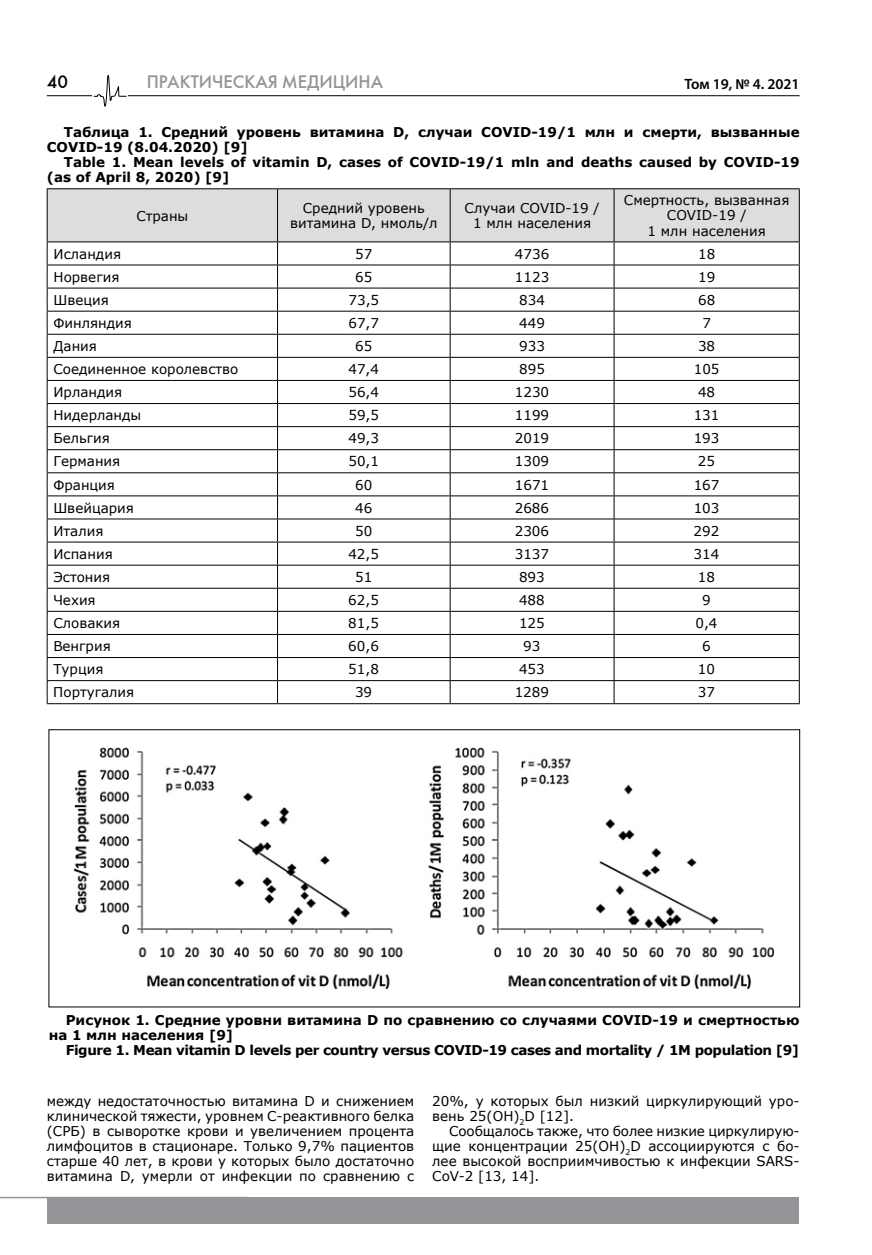
<style>
.page{position:relative;width:872px;height:1255px;background:#fff}
.page>*{position:absolute;margin:0;border:0;box-sizing:border-box;transform-origin:0 0}
.t1{font:18px "Futuris C";color:#939598}
.t2{font:18px "Futuris C";color:#000}
.t3{font:600 15px "Myriad Pro";color:#000}
.t4{font:13.5px/15px "Verdana";color:#000;text-align:center}
.t5{font:700 13.5px/15px "Verdana";color:#000}
.t6{font:700 13.5px "Verdana";letter-spacing:-.03em;color:#000}
</style>
<div class="page">
<hr style="left:47px;top:95px;width:752px;height:1px;background:#000">
<div style="left:47px;top:1196px;width:751px;height:27px;background:#939598"></div>
<hr style="left:0;top:1196px;width:248px;height:2px;background:#939598">
<div style="left:93px;top:74px;width:35px;height:33px;background:#fff"></div>
<svg style="left:93px;top:74px;width:34px;height:33px"></svg>
<hr style="left:47px;top:188px;width:230px;height:1px;background:#000">
<hr style="left:277px;top:188px;width:173px;height:1px;background:#000">
<hr style="left:450px;top:188px;width:164px;height:1px;background:#000">
<hr style="left:614px;top:188px;width:185px;height:1px;background:#000">
<hr style="left:47px;top:703px;width:230px;height:1px;background:#000">
<hr style="left:277px;top:703px;width:173px;height:1px;background:#000">
<hr style="left:450px;top:703px;width:164px;height:1px;background:#000">
<hr style="left:614px;top:703px;width:185px;height:1px;background:#000">
<svg style="left:47px;top:189px;width:753px;height:514px"></svg>
<img style="left:74px;top:747px;width:701px;height:242px">
<h1 class="t2" style="left:47px;top:71px;width:23px">40</h1>
<h1 class="t1" style="left:147px;top:71px;width:238px">ПРАКТИЧЕСКАЯ МЕДИЦИНА</h1>
<p class="t3" style="left:684px;top:75px;width:117px">Том 19, № 4. 2021</p>
<p class="t5" style="left:47px;top:125px;width:754px;text-indent:17px">Таблица 1. Средний уровень витамина D, случаи COVID-19/1 млн и смерти, вызванные<br>COVID-19 (8.04.2020) [9]</p>
<p class="t5" style="left:47px;top:155px;width:754px;text-indent:17px">Table 1. Mean levels of vitamin D, cases of COVID-19/1 mln and deaths caused by COVID-19 (as of April 8, 2020) [9]</p>
<p class="t4" style="left:136px;top:208px;width:53px">Страны</p>
<p class="t4" style="left:290px;top:200px;width:149px">Средний уровень витамина D, нмоль/л</p>
<p class="t4" style="left:464px;top:200px;width:137px">Случаи COVID-19 /<br>1 млн населения</p>
<p class="t4" style="left:624px;top:193px;width:167px">Смертность, вызванная<br>COVID-19 /<br>1 млн населения</p>
<p class="t4" style="left:54px;top:246px;width:69px">Исландия</p>
<p class="t4" style="left:355px;top:246px;width:19px">57</p>
<p class="t4" style="left:515px;top:246px;width:36px">4736</p>
<p class="t4" style="left:698px;top:246px;width:19px">18</p>
<p class="t4" style="left:54px;top:269px;width:67px">Норвегия</p>
<p class="t4" style="left:355px;top:269px;width:19px">65</p>
<p class="t4" style="left:515px;top:269px;width:36px">1123</p>
<p class="t4" style="left:698px;top:269px;width:19px">19</p>
<p class="t4" style="left:53px;top:292px;width:57px">Швеция</p>
<p class="t4" style="left:348px;top:292px;width:32px">73,5</p>
<p class="t4" style="left:519px;top:292px;width:27px">834</p>
<p class="t4" style="left:698px;top:292px;width:19px">68</p>
<p class="t4" style="left:53px;top:315px;width:80px">Финляндия</p>
<p class="t4" style="left:348px;top:315px;width:32px">67,7</p>
<p class="t4" style="left:519px;top:315px;width:27px">449</p>
<p class="t4" style="left:702px;top:315px;width:10px">7</p>
<p class="t4" style="left:53px;top:338px;width:45px">Дания</p>
<p class="t4" style="left:355px;top:338px;width:19px">65</p>
<p class="t4" style="left:519px;top:338px;width:27px">933</p>
<p class="t4" style="left:698px;top:338px;width:19px">38</p>
<p class="t4" style="left:53px;top:361px;width:186px">Соединенное королевство</p>
<p class="t4" style="left:348px;top:361px;width:32px">47,4</p>
<p class="t4" style="left:519px;top:361px;width:27px">895</p>
<p class="t4" style="left:693px;top:361px;width:27px">105</p>
<p class="t4" style="left:53px;top:384px;width:70px">Ирландия</p>
<p class="t4" style="left:348px;top:384px;width:32px">56,4</p>
<p class="t4" style="left:515px;top:384px;width:36px">1230</p>
<p class="t4" style="left:698px;top:384px;width:19px">48</p>
<p class="t4" style="left:53px;top:408px;width:89px">Нидерланды</p>
<p class="t4" style="left:348px;top:408px;width:32px">59,5</p>
<p class="t4" style="left:515px;top:408px;width:36px">1199</p>
<p class="t4" style="left:693px;top:408px;width:27px">131</p>
<p class="t4" style="left:53px;top:431px;width:58px">Бельгия</p>
<p class="t4" style="left:348px;top:431px;width:32px">49,3</p>
<p class="t4" style="left:515px;top:431px;width:36px">2019</p>
<p class="t4" style="left:693px;top:431px;width:27px">193</p>
<p class="t4" style="left:53px;top:454px;width:68px">Германия</p>
<p class="t4" style="left:348px;top:454px;width:32px">50,1</p>
<p class="t4" style="left:515px;top:454px;width:36px">1309</p>
<p class="t4" style="left:698px;top:454px;width:19px">25</p>
<p class="t4" style="left:53px;top:477px;width:63px">Франция</p>
<p class="t4" style="left:355px;top:477px;width:19px">60</p>
<p class="t4" style="left:515px;top:477px;width:36px">1671</p>
<p class="t4" style="left:693px;top:477px;width:27px">167</p>
<p class="t4" style="left:53px;top:500px;width:82px">Швейцария</p>
<p class="t4" style="left:355px;top:500px;width:19px">46</p>
<p class="t4" style="left:515px;top:500px;width:36px">2686</p>
<p class="t4" style="left:693px;top:500px;width:27px">103</p>
<p class="t4" style="left:53px;top:523px;width:52px">Италия</p>
<p class="t4" style="left:355px;top:523px;width:19px">50</p>
<p class="t4" style="left:515px;top:523px;width:36px">2306</p>
<p class="t4" style="left:693px;top:523px;width:27px">292</p>
<p class="t4" style="left:53px;top:546px;width:61px">Испания</p>
<p class="t4" style="left:348px;top:546px;width:32px">42,5</p>
<p class="t4" style="left:515px;top:546px;width:36px">3137</p>
<p class="t4" style="left:693px;top:546px;width:27px">314</p>
<p class="t4" style="left:53px;top:569px;width:58px">Эстония</p>
<p class="t4" style="left:355px;top:569px;width:19px">51</p>
<p class="t4" style="left:519px;top:569px;width:27px">893</p>
<p class="t4" style="left:698px;top:569px;width:19px">18</p>
<p class="t4" style="left:53px;top:592px;width:44px">Чехия</p>
<p class="t4" style="left:348px;top:592px;width:32px">62,5</p>
<p class="t4" style="left:519px;top:592px;width:27px">488</p>
<p class="t4" style="left:702px;top:592px;width:10px">9</p>
<p class="t4" style="left:53px;top:615px;width:68px">Словакия</p>
<p class="t4" style="left:348px;top:615px;width:32px">81,5</p>
<p class="t4" style="left:519px;top:615px;width:27px">125</p>
<p class="t4" style="left:695px;top:615px;width:24px">0,4</p>
<p class="t4" style="left:53px;top:638px;width:59px">Венгрия</p>
<p class="t4" style="left:348px;top:638px;width:32px">60,6</p>
<p class="t4" style="left:523px;top:638px;width:19px">93</p>
<p class="t4" style="left:702px;top:638px;width:10px">6</p>
<p class="t4" style="left:53px;top:661px;width:52px">Турция</p>
<p class="t4" style="left:348px;top:661px;width:32px">51,8</p>
<p class="t4" style="left:519px;top:661px;width:27px">453</p>
<p class="t4" style="left:698px;top:661px;width:19px">10</p>
<p class="t4" style="left:53px;top:685px;width:83px">Португалия</p>
<p class="t4" style="left:355px;top:685px;width:19px">39</p>
<p class="t4" style="left:515px;top:685px;width:36px">1289</p>
<p class="t4" style="left:698px;top:685px;width:19px">37</p>
<p class="t5" style="left:49px;top:1012px;width:752px;text-indent:17px">Рисунок 1. Средние уровни витамина D по сравнению со случаями COVID-19 и смертностью на 1 млн населения [9]</p>
<p class="t6" style="left:66px;top:1040px;width:735px">Figure 1. Mean vitamin D levels per country versus COVID-19 cases and mortality / 1M population [9]</p>
<p class="t4" style="left:47px;top:1092px;width:369px;text-align:justify">между недостаточностью витамина D и снижением клинической тяжести, уровнем С-реактивного белка (СРБ) в сыворотке крови и увеличением процента лимфоцитов в стационаре. Только 9,7% пациентов старше 40 лет, в крови у которых было достаточно витамина D, умерли от инфекции по сравнению с</p>
<p class="t4" style="left:432px;top:1092px;width:369px;text-align:left">20%, у которых был низкий циркулирующий уро&shy;вень 25(OH)<sub>2</sub>D [12].</p>
<p class="t4" style="left:432px;top:1122px;width:369px;text-align:justify;text-indent:17px">Сообщалось также, что более низкие циркулирую&shy;щие концентрации 25(OH)<sub>2</sub>D ассоциируются с бо&shy;лее высокой восприимчивостью к инфекции SARS-CoV-2 [13, 14].</p>
</div>
